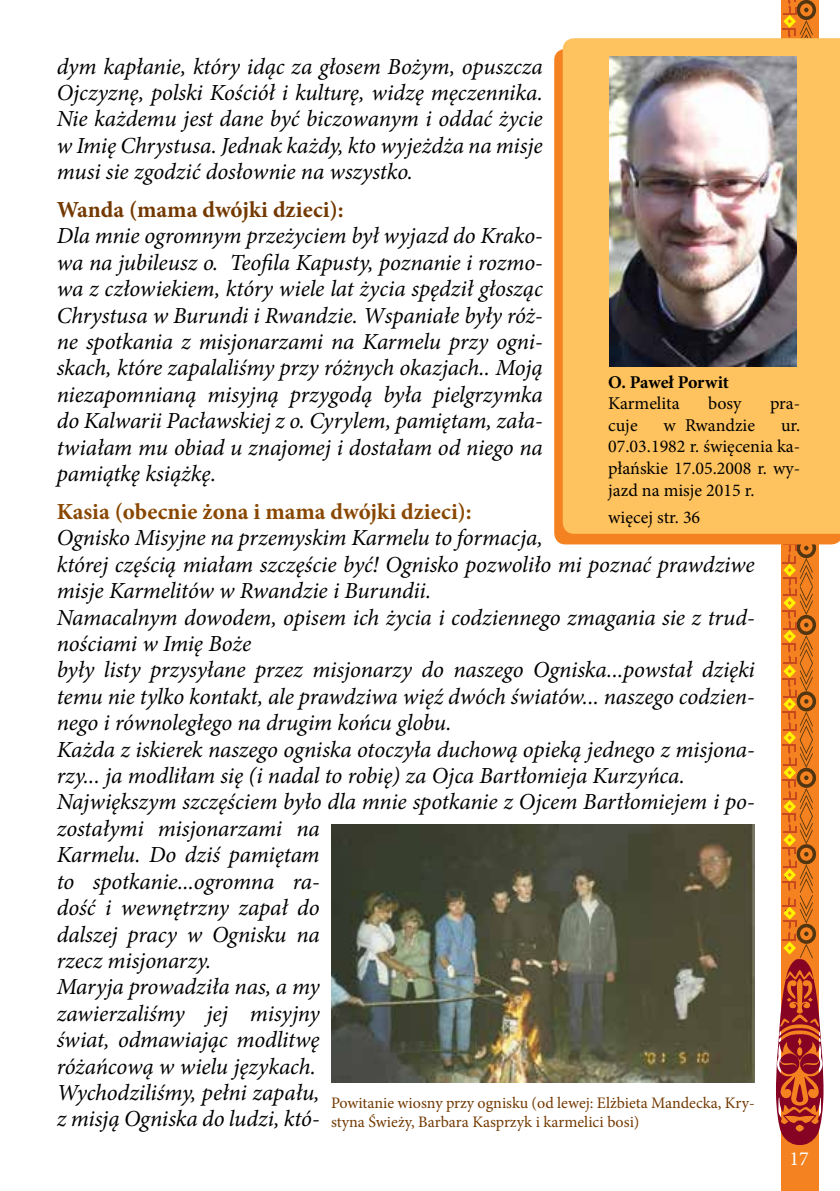
<style>
.page{position:relative;width:840px;height:1191px;background:#fff}
.page>*{position:absolute;margin:0;border:0;box-sizing:border-box;transform-origin:0 0}
.t1{font:italic 23px/26.4px "Minion Pro";letter-spacing:-.005em;color:#000;text-align:justify}
.t2{font:700 23px "Minion Pro";color:#894700}
.t3{font:700 23px "Minion Pro";color:#733900}
.t4{font:20px "Minion Pro";color:#fff}
.t5{font:18px/21.6px "Minion Pro";color:#000;text-align:justify}
.t6{font:700 18px "Minion Pro";letter-spacing:-.005em;color:#000}
.t7{font:16px/19.2px "Minion Pro";color:#733900}
</style>
<div class="page">
<div style="left:780px;top:0;width:37px;height:1191px;background:#f58220"></div>
<svg style="left:775px;top:0;width:48px;height:1145px"></svg>
<svg style="left:554px;top:49px;width:285px;height:495px;background:#f58425"></svg>
<div style="left:562px;top:38px;width:277px;height:496px;background:#fec25e"></div>
<img style="left:331px;top:824px;width:423px;height:258px">
<img style="left:609px;top:57px;width:187px;height:309px">
<p class="t1" style="left:57px;top:53px;width:487px">dym kapłanie, który idąc za głosem Bożym, opuszcza Ojczyznę, polski Kościół i kulturę, widzę męczennika.<br>Nie każdemu jest dane być biczowanym i oddać życie w Imię Chrystusa. Jednak każdy, kto wyjeżdża na misje musi sie zgodzić dosłownie na wszystko.</p>
<p class="t3" style="left:57px;top:193px;width:288px">Wanda (mama dwójki dzieci):</p>
<p class="t1" style="left:57px;top:223px;width:487px">Dla mnie ogromnym przeżyciem był wyjazd do Krako&shy;wa na jubileusz o. Teofila Kapusty, poznanie i rozmo&shy;wa z człowiekiem, który wiele lat życia spędził głosząc Chrystusa w Burundi i Rwandzie. Wspaniałe były róż&shy;ne spotkania z misjonarzami na Karmelu przy ogni&shy;skach, które zapalaliśmy przy różnych okazjach.. Moją niezapomnianą misyjną przygodą była pielgrzymka do Kalwarii Pacławskiej z o. Cyrylem, pamiętam, zała&shy;twiałam mu obiad u znajomej i dostałam od niego na pamiątkę książkę.</p>
<p class="t2" style="left:57px;top:495px;width:416px">Kasia (obecnie żona i mama dwójki dzieci):</p>
<p class="t1" style="left:57px;top:525px;width:699px;text-align:left">Ognisko Misyjne na przemyskim Karmelu to formacja,<br>której częścią miałam szczęście być! Ognisko pozwoliło mi poznać prawdziwe misje Karmelitów w Rwandzie i Burundii.<br>Namacalnym dowodem, opisem ich życia i codziennego zmagania sie z trud&shy;nościami w Imię Boże<br>były listy przysyłane przez misjonarzy do naszego Ogniska...powstał dzięki temu nie tylko kontakt, ale prawdziwa więź dwóch światów... naszego codzien&shy;nego i równoległego na drugim końcu globu.<br>Każda z iskierek naszego ogniska otoczyła duchową opieką jednego z misjona&shy;rzy... ja modliłam się (i nadal to robię) za Ojca Bartłomieja Kurzyńca.<br>Największym szczęściem było dla mnie spotkanie z Ojcem Bartłomiejem i po&shy;zostałymi misjonarzami na<br>Karmelu. Do dziś pamiętam<br>to spotkanie...ogromna ra-<br>dość i wewnętrzny zapał do<br>dalszej pracy w Ognisku na<br>rzecz misjonarzy.<br>Maryja prowadziła nas, a my<br>zawierzaliśmy jej misyjny<br>świat, odmawiając modlitwę<br>różańcową w wielu językach.<br>Wychodziliśmy, pełni zapału,<br>z misją Ogniska do ludzi, któ-</p>
<p class="t6" style="left:608px;top:369px;width:122px">O. Paweł Porwit</p>
<p class="t5" style="left:608px;top:393px;width:73px">Karmelita</p>
<p class="t5" style="left:707px;top:393px;width:35px">bosy</p>
<p class="t5" style="left:769px;top:393px;width:32px">pra-</p>
<p class="t5" style="left:608px;top:414px;width:31px">cuje</p>
<p class="t5" style="left:663px;top:414px;width:93px">w Rwandzie</p>
<p class="t5" style="left:608px;top:414px;width:193px;text-indent:173px">ur.<br>07.03.1982 r. święcenia ka&shy;płańskie 17.05.2008 r. wy&shy;jazd na misje 2015 r.</p>
<p class="t5" style="left:608px;top:506px;width:93px">więcej str. 36</p>
<p class="t7" style="left:331px;top:1093px;width:425px">Powitanie wiosny przy ognisku (od lewej: Elżbieta Mandecka, Kry&shy;styna Świeży, Barbara Kasprzyk i karmelici bosi)</p>
<p class="t4" style="left:789px;top:1144px;width:21px">17</p>
</div>
